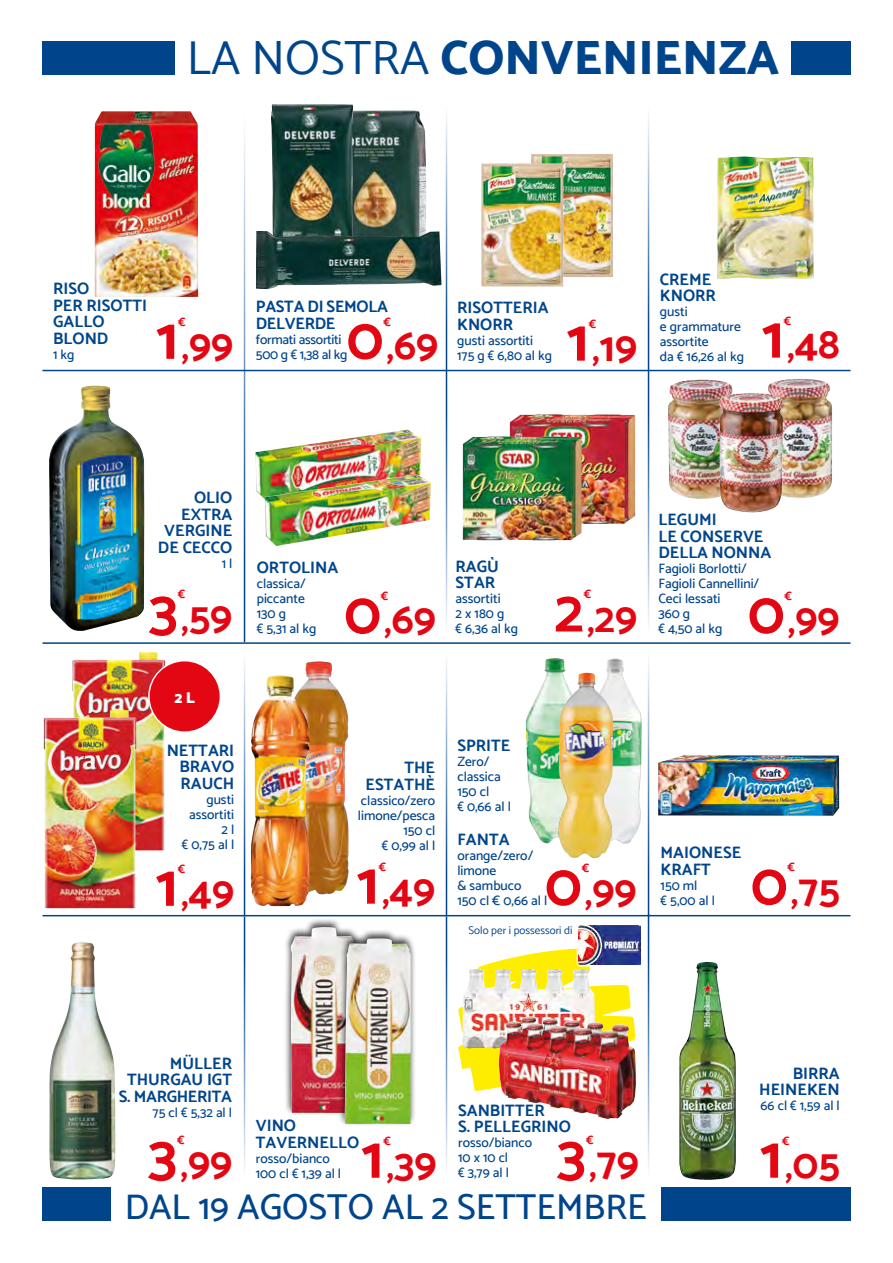
<style>
.page{position:relative;width:893px;height:1263px;background:#fff}
.page>*{position:absolute;margin:0;border:0;box-sizing:border-box;transform-origin:0 0}
.t1{font:700 60.3px "Catamaran";color:#e30613}
.t2{font:800 48px "Catamaran";color:#00458b}
.t3{font:700 42px "Catamaran";color:#e30613}
.t4{font:500 36px "Catamaran";color:#00458b}
.t5{font:700 16.5px/16.5px "Catamaran";color:#00458b}
.t6{font:700 16.5px/16.5px "Catamaran";letter-spacing:-.02em;color:#00458b}
.t7{font:900 15.9px "Catamaran";color:#fff}
.t8{font:500 13.5px/15px "Catamaran";color:#00458b}
.t9{font:500 13.5px/15px "Catamaran";letter-spacing:-.02em;color:#00458b}
.t10{font:700 12px "Catamaran";color:#e30613}
.t11{font:11.1px "Catamaran";color:#00458b}
.s1{font-weight:400}
.s2{font-size:36px}
</style>
<div class="page">
<hr style="left:43px;top:642px;width:807px;height:2px;background:#00458b">
<hr style="left:43px;top:915px;width:807px;height:1px;background:#00458b">
<hr style="left:42px;top:370px;width:808px;height:1px;background:#00458b">
<hr style="left:244px;top:642px;width:1px;height:273px;background:#00458b">
<hr style="left:244px;top:916px;width:1px;height:271px;background:#00458b">
<hr style="left:648px;top:370px;width:1px;height:272px;background:#00458b">
<hr style="left:446px;top:916px;width:1px;height:271px;background:#00458b">
<hr style="left:446px;top:642px;width:1px;height:273px;background:#00458b">
<hr style="left:648px;top:642px;width:1px;height:273px;background:#00458b">
<hr style="left:446px;top:370px;width:1px;height:272px;background:#00458b">
<hr style="left:446px;top:97px;width:1px;height:273px;background:#00458b">
<hr style="left:648px;top:97px;width:1px;height:273px;background:#00458b">
<hr style="left:244px;top:97px;width:1px;height:545px;background:#00458b">
<hr style="left:648px;top:914px;width:1px;height:273px;background:#00458b">
<div style="left:42px;top:41px;width:808px;height:34px;background:#00458b"></div>
<div style="left:175px;top:41px;width:616px;height:34px;background:#fff"></div>
<div style="left:42px;top:1188px;width:808px;height:33px;background:#00458b"></div>
<div style="left:112px;top:1188px;width:549px;height:33px;background:#fff"></div>
<img style="left:95px;top:111px;width:103px;height:186px">
<img style="left:353px;top:111px;width:73px;height:120px">
<img style="left:271px;top:104px;width:82px;height:127px">
<img style="left:256px;top:231px;width:185px;height:58px">
<img style="left:531px;top:154px;width:82px;height:123px">
<img style="left:481px;top:163px;width:82px;height:123px">
<img style="left:717px;top:156px;width:97px;height:123px">
<img style="left:49px;top:386px;width:95px;height:245px">
<img style="left:255px;top:429px;width:166px;height:71px">
<img style="left:265px;top:474px;width:166px;height:72px">
<img style="left:72px;top:652px;width:93px;height:198px">
<img style="left:43px;top:710px;width:93px;height:198px">
<div style="left:149px;top:661px;width:71px;height:71px;background:#e30613;border-radius:50%"></div>
<div style="left:148px;top:660px;width:73px;height:73px;border:1px solid #fff;border-radius:50%"></div>
<img style="left:510px;top:414px;width:125px;height:110px">
<img style="left:463px;top:436px;width:118px;height:104px">
<img style="left:768px;top:379px;width:64px;height:119px">
<img style="left:668px;top:379px;width:65px;height:120px">
<img style="left:719px;top:393px;width:64px;height:119px">
<img style="left:679px;top:962px;width:57px;height:218px">
<img style="left:305px;top:661px;width:44px;height:234px">
<img style="left:251px;top:675px;width:59px;height:231px">
<img style="left:525px;top:658px;width:41px;height:185px">
<img style="left:588px;top:659px;width:54px;height:185px">
<img style="left:558px;top:673px;width:56px;height:185px">
<img style="left:49px;top:942px;width:66px;height:237px">
<div style="left:284px;top:918px;width:77px;height:197px;background:#000;opacity:.75"></div>
<img style="left:291px;top:927px;width:66px;height:186px">
<div style="left:338px;top:929px;width:77px;height:198px;background:#000;opacity:.75"></div>
<img style="left:345px;top:938px;width:66px;height:186px">
<svg style="left:458px;top:948px;width:173px;height:143px"></svg>
<div style="left:576px;top:923px;width:66px;height:44px;background:#fff;opacity:.75"></div>
<img style="left:579px;top:926px;width:61px;height:38px">
<img style="left:462px;top:969px;width:133px;height:79px">
<img style="left:499px;top:1016px;width:137px;height:103px">
<img style="left:658px;top:755px;width:181px;height:61px">
<h2 class="t2" style="left:187px;top:30px;width:594px"><span class="s1">LA NOSTRA</span> CONVENIENZA</h2>
<p class="t5" style="left:53px;top:280px;width:96px">RISO<br>PER RISOTTI<br>GALLO<br>BLOND</p>
<p class="t8" style="left:53px;top:347px;width:23px">1 kg</p>
<p class="t10" style="left:178px;top:315px;width:9px">€</p>
<h3 class="t3" style="left:181px;top:320px;width:53px"><span class="s2">,</span>99</h3>
<h1 class="t1" style="left:156px;top:303px;width:24px">1</h1>
<p class="t5" style="left:660px;top:271px;width:58px">CREME<br>KNORR</p>
<p class="t8" style="left:660px;top:304px;width:86px">gusti<br>e grammature assortite<br>da € 16,26 al kg</p>
<p class="t6" style="left:256px;top:298px;width:134px">PASTA DI SEMOLA<br>DELVERDE</p>
<p class="t9" style="left:256px;top:332px;width:93px">formati assortiti<br>500 g € 1,38 al kg</p>
<h1 class="t1" style="left:566px;top:305px;width:24px">1</h1>
<p class="t5" style="left:457px;top:299px;width:93px">RISOTTERIA<br>KNORR</p>
<p class="t8" style="left:457px;top:332px;width:96px">gusti assortiti<br>175 g € 6,80 al kg</p>
<h1 class="t1" style="left:762px;top:301px;width:24px">1</h1>
<p class="t10" style="left:784px;top:313px;width:9px">€</p>
<h3 class="t3" style="left:787px;top:318px;width:54px"><span class="s2">,</span>48</h3>
<p class="t10" style="left:383px;top:315px;width:9px">€</p>
<h3 class="t3" style="left:387px;top:320px;width:53px"><span class="s2">,</span>69</h3>
<p class="t10" style="left:589px;top:316px;width:9px">€</p>
<h3 class="t3" style="left:592px;top:322px;width:47px"><span class="s2">,</span>19</h3>
<h1 class="t1" style="left:347px;top:303px;width:38px">0</h1>
<p class="t5" style="left:158px;top:489px;width:76px;text-align:right">OLIO<br>EXTRA<br>VERGINE<br>DE CECCO</p>
<p class="t8" style="left:222px;top:555px;width:12px">1 l</p>
<p class="t10" style="left:178px;top:587px;width:9px">€</p>
<h3 class="t3" style="left:181px;top:592px;width:53px"><span class="s2">,</span>59</h3>
<h1 class="t1" style="left:149px;top:575px;width:31px">3</h1>
<p class="t7" style="left:174px;top:688px;width:22px">2 L</p>
<p class="t5" style="left:180px;top:741px;width:56px;text-align:justify;text-indent:-13px">NETTARI BRAVO RAUCH</p>
<p class="t8" style="left:182px;top:791px;width:54px;text-align:right">gusti assortiti<br>2 l<br>€ 0,75 al l</p>
<p class="t10" style="left:178px;top:862px;width:9px">€</p>
<h3 class="t3" style="left:181px;top:867px;width:55px"><span class="s2">,</span>49</h3>
<h1 class="t1" style="left:156px;top:850px;width:24px">1</h1>
<p class="t5" style="left:257px;top:559px;width:83px">ORTOLINA</p>
<p class="t8" style="left:257px;top:576px;width:61px">classica/ piccante<br>130 g<br>€ 5,31 al kg</p>
<p class="t10" style="left:381px;top:589px;width:9px">€</p>
<h3 class="t3" style="left:384px;top:594px;width:53px"><span class="s2">,</span>69</h3>
<h1 class="t1" style="left:344px;top:577px;width:38px">0</h1>
<p class="t5" style="left:658px;top:511px;width:114px">LEGUMI<br>LE CONSERVE<br>DELLA NONNA</p>
<p class="t8" style="left:658px;top:561px;width:102px">Fagioli Borlotti/<br>Fagioli Cannellini/<br>Ceci lessati<br>360 g<br>€ 4,50 al kg</p>
<p class="t5" style="left:456px;top:558px;width:45px">RAGÙ<br>STAR</p>
<p class="t8" style="left:456px;top:591px;width:64px">assortiti<br>2 x 180 g<br>€ 6,36 al kg</p>
<h1 class="t1" style="left:748px;top:577px;width:38px">0</h1>
<p class="t10" style="left:584px;top:587px;width:9px">€</p>
<h3 class="t3" style="left:587px;top:592px;width:52px"><span class="s2">,</span>29</h3>
<p class="t10" style="left:785px;top:589px;width:9px">€</p>
<h3 class="t3" style="left:788px;top:594px;width:53px"><span class="s2">,</span>99</h3>
<h1 class="t1" style="left:554px;top:575px;width:31px">2</h1>
<p class="t5" style="left:365px;top:759px;width:71px;text-align:right">THE<br>ESTATHÈ</p>
<p class="t8" style="left:358px;top:792px;width:79px;text-align:right">classico/zero limone/pesca<br>150 cl<br>€ 0,99 al l</p>
<p class="t10" style="left:379px;top:859px;width:9px">€</p>
<h3 class="t3" style="left:382px;top:864px;width:55px"><span class="s2">,</span>49</h3>
<h1 class="t1" style="left:357px;top:847px;width:24px">1</h1>
<p class="t5" style="left:457px;top:737px;width:55px">SPRITE</p>
<p class="t8" style="left:457px;top:754px;width:55px">Zero/ classica<br>150 cl<br>€ 0,66 al l</p>
<p class="t5" style="left:457px;top:831px;width:54px">FANTA</p>
<p class="t8" style="left:457px;top:848px;width:91px">orange/zero/ limone<br>&amp; sambuco<br>150 cl € 0,66 al l</p>
<p class="t10" style="left:582px;top:861px;width:9px">€</p>
<h3 class="t3" style="left:585px;top:866px;width:53px"><span class="s2">,</span>99</h3>
<h1 class="t1" style="left:545px;top:849px;width:38px">0</h1>
<p class="t11" style="left:469px;top:924px;width:105px">Solo per i possessori di</p>
<p class="t5" style="left:661px;top:844px;width:82px">MAIONESE<br>KRAFT</p>
<p class="t8" style="left:661px;top:877px;width:56px">150 ml<br>€ 5,00 al l</p>
<p class="t10" style="left:787px;top:860px;width:9px">€</p>
<h3 class="t3" style="left:791px;top:865px;width:51px"><span class="s2">,</span>75</h3>
<h1 class="t1" style="left:751px;top:848px;width:38px">0</h1>
<p class="t5" style="left:119px;top:1054px;width:115px;text-align:right">MÜLLER<br>THURGAU IGT<br>S. MARGHERITA</p>
<p class="t8" style="left:153px;top:1104px;width:81px">75 cl € 5,32 al l</p>
<p class="t10" style="left:177px;top:1132px;width:9px">€</p>
<h3 class="t3" style="left:180px;top:1137px;width:53px"><span class="s2">,</span>99</h3>
<h1 class="t1" style="left:148px;top:1120px;width:31px">3</h1>
<p class="t5" style="left:256px;top:1117px;width:105px">VINO<br>TAVERNELLO</p>
<p class="t8" style="left:256px;top:1150px;width:87px">rosso/bianco<br>100 cl € 1,39 al l</p>
<p class="t10" style="left:383px;top:1133px;width:9px">€</p>
<h3 class="t3" style="left:387px;top:1139px;width:51px"><span class="s2">,</span>39</h3>
<h1 class="t1" style="left:361px;top:1121px;width:24px">1</h1>
<p class="t5" style="left:458px;top:1102px;width:114px">SANBITTER<br>S. PELLEGRINO</p>
<p class="t8" style="left:458px;top:1135px;width:76px">rosso/bianco<br>10 x 10 cl<br>€ 3,79 al l</p>
<p class="t10" style="left:586px;top:1132px;width:9px">€</p>
<h3 class="t3" style="left:589px;top:1137px;width:51px"><span class="s2">,</span>79</h3>
<h1 class="t1" style="left:557px;top:1120px;width:31px">3</h1>
<p class="t5" style="left:759px;top:1065px;width:82px;text-align:right">BIRRA<br>HEINEKEN</p>
<p class="t8" style="left:761px;top:1098px;width:81px">66 cl € 1,59 al l</p>
<p class="t10" style="left:782px;top:1133px;width:9px">€</p>
<h3 class="t3" style="left:785px;top:1139px;width:56px"><span class="s2">,</span>05</h3>
<h1 class="t1" style="left:760px;top:1121px;width:24px">1</h1>
<h3 class="t4" style="left:125px;top:1185px;width:523px">DAL 19 AGOSTO AL 2 SETTEMBRE</h3>
</div>
